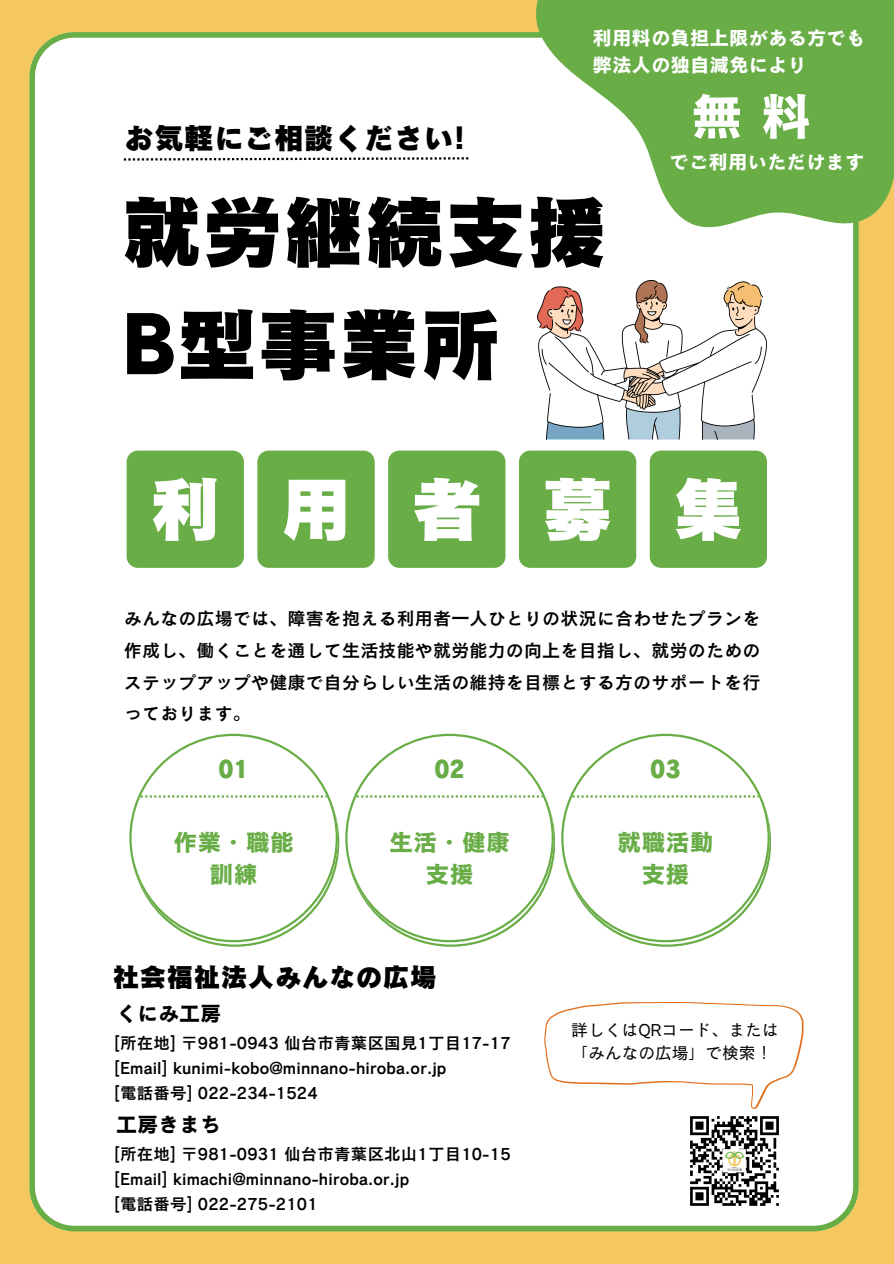
<style>
.page{position:relative;width:894px;height:1264px;background:#fff}
.page>*{position:absolute;margin:0;border:0;box-sizing:border-box;transform-origin:0 0}
.t1{font:81px/112.5px "Canva Cezanne Pro N EB";color:#000}
.t2{font:72px "Canva Cezanne Pro N EB";color:#fff}
.t3{font:51.15px "Canva Cezanne Pro N B";color:#fff}
.t4{font:30px "Canva Cezanne Pro N EB";color:#000}
.t5{font:27px "Canva Cezanne Pro N EB";color:#000}
.t6{font:24px/32.7px "Canva Cezanne Pro N B";letter-spacing:.01em;color:#69ad47;text-align:center}
.t7{font:24px "Canva Cezanne Pro N EB";color:#69ad47}
.t8{font:21px "Canva Cezanne Pro N B";color:#000}
.t9{font:19.5px/27px "Canva Cezanne Pro N B";color:#fff}
.t10{font:18px/31.5px "Canva Cezanne Pro N DB";letter-spacing:.01em;color:#000;text-align:justify}
.t11{font:16.8px/22.5px "Canva Cezanne Pro N M";color:#000}
.t12{font:16.5px "Canva Cezanne Pro N DB";letter-spacing:.01em;color:#000}
</style>
<div class="page">
<div style="left:0;top:0;width:893px;height:1263px;background:#f4c75f"></div>
<div style="left:29px;top:32px;width:829px;height:1199px;background:#fff"></div>
<svg style="left:124px;top:157px;width:344px;height:4px"></svg>
<svg style="left:129px;top:733px;width:210px;height:213px"></svg>
<svg style="left:345px;top:733px;width:210px;height:213px"></svg>
<div style="left:561px;top:733px;width:209px;height:213px;background:#fff"></div>
<div style="left:126px;top:450px;width:118px;height:118px;background:#69ad47"></div>
<div style="left:257px;top:450px;width:117px;height:118px;background:#69ad47"></div>
<div style="left:388px;top:450px;width:117px;height:118px;background:#69ad47"></div>
<div style="left:519px;top:450px;width:117px;height:118px;background:#69ad47"></div>
<div style="left:649px;top:450px;width:117px;height:118px;background:#69ad47"></div>
<img style="left:682px;top:1108px;width:104px;height:105px">
<img style="left:537px;top:320px;width:229px;height:119px">
<div style="left:543px;top:1001px;width:260px;height:107px;background:#fff"></div>
<svg style="left:481px;top:0;width:412px;height:320px"></svg>
<h3 class="t4" style="left:124px;top:122px;width:343px">お気軽にご相談ください!</h3>
<h5 class="t9" style="left:592px;top:24px;width:274px">利用料の負担上限がある方でも弊法人の独自減免により</h5>
<h2 class="t3" style="left:691px;top:90px;width:122px">無料</h2>
<h5 class="t9" style="left:669px;top:148px;width:196px">でご利用いただけます</h5>
<h1 class="t1" style="left:121px;top:174px;width:488px">就労継続支援<br>B型事業所</h1>
<p class="t2" style="left:149px;top:472px;width:73px">利</p>
<p class="t2" style="left:280px;top:472px;width:63px">用</p>
<p class="t2" style="left:410px;top:472px;width:73px">者</p>
<p class="t2" style="left:541px;top:472px;width:73px">募</p>
<p class="t2" style="left:672px;top:472px;width:73px">集</p>
<p class="t10" style="left:124px;top:603px;width:638px">みんなの広場では、障害を抱える利用者一人ひとりの状況に合わせたプランを作成し、働くことを通して生活技能や就労能力の向上を目指し、就労のためのステップアップや健康で自分らしい生活の維持を目標とする方のサポートを行っております。</p>
<p class="t7" style="left:218px;top:757px;width:32px">01</p>
<h4 class="t6" style="left:173px;top:825px;width:122px">作業・職能訓練</h4>
<p class="t7" style="left:434px;top:757px;width:32px">02</p>
<h4 class="t6" style="left:389px;top:825px;width:122px">生活・健康支援</h4>
<h3 class="t5" style="left:112px;top:963px;width:325px">社会福祉法人みんなの広場</h3>
<h5 class="t8" style="left:116px;top:1002px;width:106px">くにみ工房</h5>
<p class="t12" style="left:114px;top:1034px;width:398px">[所在地] 〒981-0943 仙台市青葉区国見1丁目 17-17</p>
<p class="t12" style="left:114px;top:1059px;width:334px">[Email] kunimi-kobo@minnano-hiroba.or.jp</p>
<p class="t12" style="left:114px;top:1084px;width:205px">[電話番号] 022-234-1524</p>
<h5 class="t8" style="left:116px;top:1113px;width:106px">工房きまち</h5>
<p class="t12" style="left:114px;top:1145px;width:398px">[所在地] 〒981-0931 仙台市青葉区北山 1丁目 10-15</p>
<p class="t12" style="left:114px;top:1170px;width:296px">[Email] kimachi@minnano-hiroba.or.jp</p>
<p class="t12" style="left:114px;top:1194px;width:205px">[電話番号] 022-275-2101</p>
<p class="t7" style="left:650px;top:757px;width:32px">03</p>
<h4 class="t6" style="left:617px;top:825px;width:98px">就職活動支援</h4>
<h6 class="t11" style="left:571px;top:1018px;width:209px">詳しくはQRコード、または「みんなの広場」で検索！</h6>
</div>
